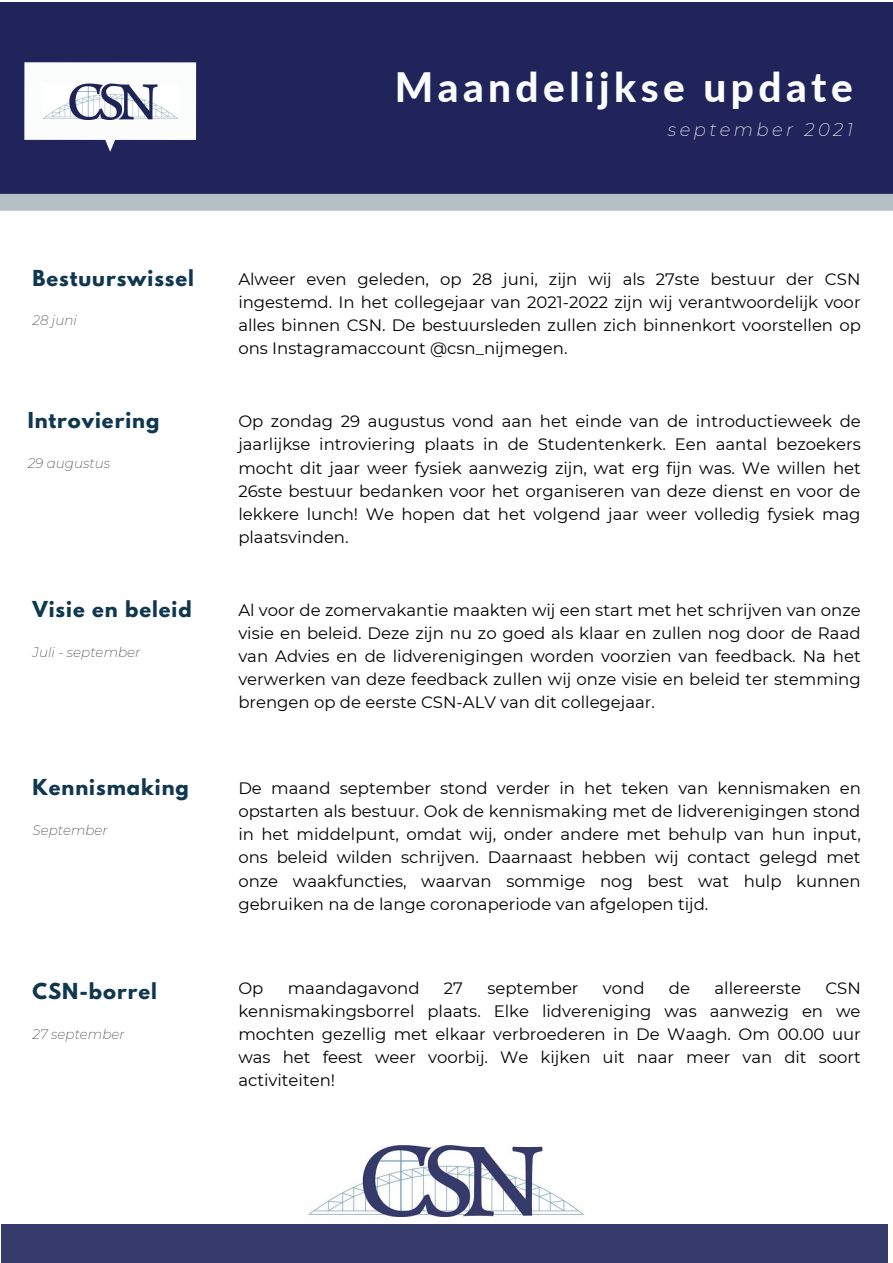
<style>
.page{position:relative;width:893px;height:1263px;background:#fff}
.page>*{position:absolute;margin:0;border:0;box-sizing:border-box;transform-origin:0 0}
.t1{font:800 40.5px "Lato";letter-spacing:.11em;color:#fbfdfd}
.t2{font:700 19.5px "League Spartan";letter-spacing:.05em;color:#0f3750}
.t3{font:italic 200 18px "Montserrat";letter-spacing:.19em;color:#fff}
.t4{font:16.5px/23.1px "Montserrat";color:#000;text-align:justify}
.t5{font:italic 200 13.5px "Montserrat";color:#383838}
</style>
<div class="page">
<div style="left:0;top:2px;width:893px;height:192px;background:#20245a"></div>
<img style="left:308px;top:1144px;width:276px;height:73px">
<svg style="left:24px;top:62px;width:172px;height:90px"></svg>
<img style="left:42px;top:84px;width:136px;height:35px">
<div style="left:2px;top:1224px;width:885px;height:39px;background:#373b6b"></div>
<div style="left:0;top:194px;width:893px;height:17px;background:#b4bec5"></div>
<p class="t1" style="left:395px;top:62px;width:459px">Maandelijkse update</p>
<p class="t3" style="left:668px;top:119px;width:187px">september 2021</p>
<p class="t2" style="left:32px;top:268px;width:163px">Bestuurswissel</p>
<p class="t5" style="left:32px;top:312px;width:46px">28 juni</p>
<p class="t4" style="left:238px;top:267px;width:624px">Alweer even geleden, op 28 juni, zijn wij als 27ste bestuur der CSN ingestemd. In het collegejaar van 2021-2022 zijn wij verantwoordelijk voor alles binnen CSN. De bestuursleden zullen zich binnenkort voorstellen op ons Instagramaccount @csn_nijmegen.</p>
<p class="t2" style="left:28px;top:410px;width:133px">Introviering</p>
<p class="t5" style="left:28px;top:455px;width:84px">29 augustus</p>
<p class="t4" style="left:238px;top:410px;width:624px">Op zondag 29 augustus vond aan het einde van de introductieweek de jaarlijkse introviering plaats in de Studentenkerk. Een aantal bezoekers mocht dit jaar weer fysiek aanwezig zijn, wat erg fijn was. We willen het 26ste bestuur bedanken voor het organiseren van deze dienst en voor de lekkere lunch! We hopen dat het volgend jaar weer volledig fysiek mag plaatsvinden.</p>
<p class="t2" style="left:32px;top:599px;width:161px">Visie en beleid</p>
<p class="t5" style="left:32px;top:644px;width:109px">Juli - september</p>
<p class="t4" style="left:238px;top:599px;width:624px">Al voor de zomervakantie maakten wij een start met het schrijven van onze visie en beleid. Deze zijn nu zo goed als klaar en zullen nog door de Raad van Advies en de lidverenigingen worden voorzien van feedback. Na het verwerken van deze feedback zullen wij onze visie en beleid ter stemming brengen op de eerste CSN-ALV van dit collegejaar.</p>
<p class="t2" style="left:32px;top:777px;width:158px">Kennismaking</p>
<p class="t5" style="left:32px;top:822px;width:77px">September</p>
<p class="t4" style="left:238px;top:777px;width:624px">De maand september stond verder in het teken van kennismaken en opstarten als bestuur. Ook de kennismaking met de lidverenigingen stond in het middelpunt, omdat wij, onder andere met behulp van hun input, ons beleid wilden schrijven. Daarnaast hebben wij contact gelegd met onze waakfuncties, waarvan sommige nog best wat hulp kunnen gebruiken na de lange coronaperiode van afgelopen tijd.</p>
<p class="t2" style="left:32px;top:981px;width:126px">CSN-borrel</p>
<p class="t5" style="left:32px;top:1026px;width:94px">27 september</p>
<p class="t4" style="left:238px;top:976px;width:27px">Op</p>
<p class="t4" style="left:288px;top:976px;width:133px">maandagavond</p>
<p class="t4" style="left:444px;top:976px;width:21px">27</p>
<p class="t4" style="left:487px;top:976px;width:93px">september</p>
<p class="t4" style="left:603px;top:976px;width:43px">vond</p>
<p class="t4" style="left:669px;top:976px;width:23px">de</p>
<p class="t4" style="left:714px;top:976px;width:88px">allereerste</p>
<p class="t4" style="left:238px;top:976px;width:624px;text-indent:587px">CSN kennismakingsborrel plaats. Elke lidvereniging was aanwezig en we mochten gezellig met elkaar verbroederen in De Waagh. Om 00.00 uur was het feest weer voorbij. We kijken uit naar meer van dit soort activiteiten!</p>
</div>
